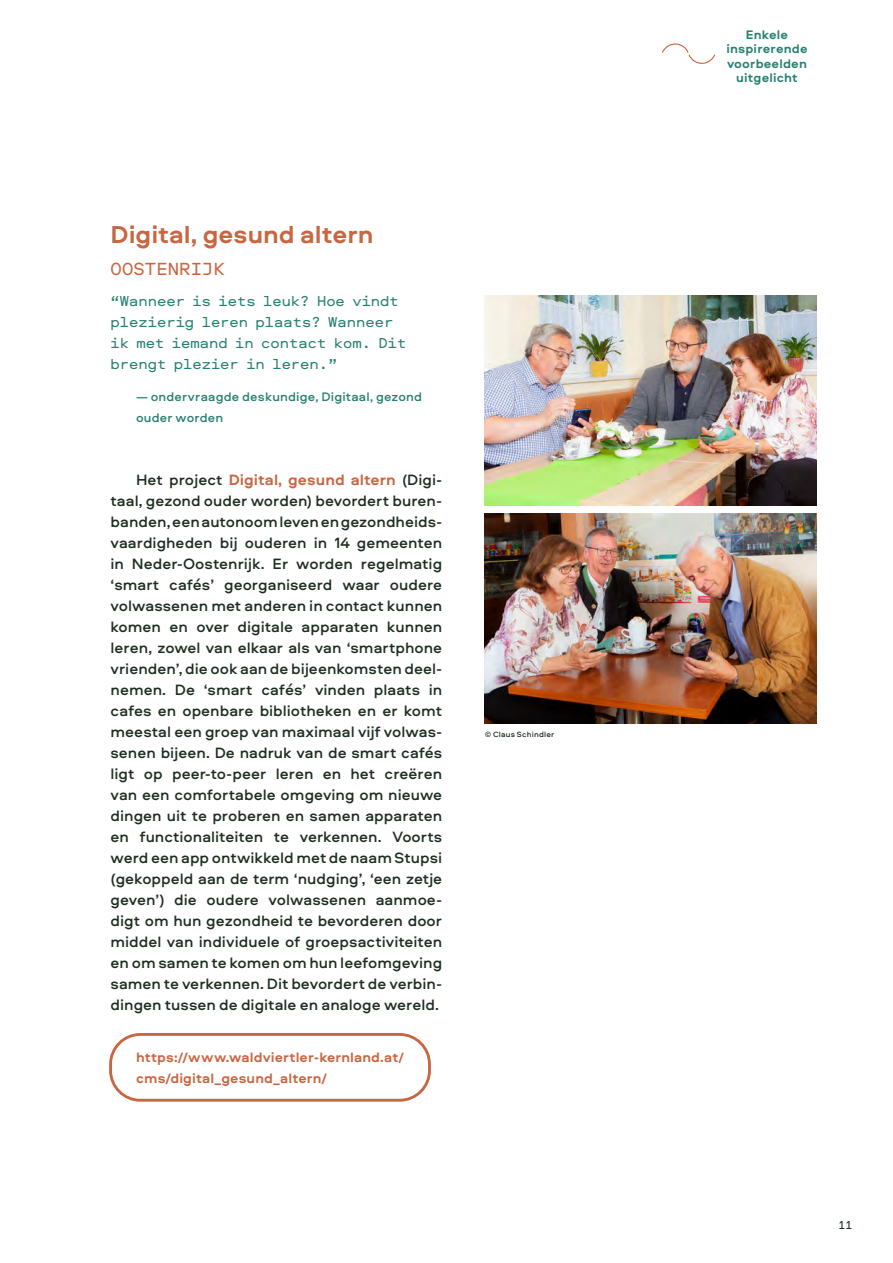
<style>
.page{position:relative;width:893px;height:1263px;background:#fff}
.page>*{position:absolute;margin:0;border:0;box-sizing:border-box;transform-origin:0 0}
.Headlines_Beispiele{font:700 25.5px "Aeroport";color:#c96642}
.Stadt__Land__Bsp{font:18.3px "Aeroport Mono";letter-spacing:.005em;color:#c96642}
.Lauftext_Abstand_dav{font:500 15.6px/21px "Aeroport";color:#1d2e1f;text-align:justify}
.Zitate{font:15px/21px "Aeroport Mono";color:#278071}
.Links_bei_beispielen{font:700 14.1px/21px "Aeroport";letter-spacing:.01em;color:#c96642}
.Absender{font:500 12.9px/21px "Aeroport";letter-spacing:.015em;color:#278071}
.t1{font:700 12.9px/14.4px "Aeroport";letter-spacing:.015em;color:#278071;text-align:center}
.t2{font:12px "Aeroport Mono";color:#1d2e1f}
.Credit{font:500 7.95px "Aeroport";letter-spacing:.025em;color:#1d2e1f}
.s1{font-weight:700;color:#c96642}
</style>
<div class="page">
<svg style="left:662px;top:43px;width:53px;height:21px"></svg>
<div style="left:109px;top:1033px;width:322px;height:69px;border:3px solid #c96642;border-radius:30px"></div>
<img style="left:485px;top:296px;width:331px;height:209px">
<img style="left:485px;top:514px;width:331px;height:209px">
<p class="Headlines_Beispiele" style="left:111px;top:216px;width:264px">Digital, gesund altern</p>
<p class="Stadt__Land__Bsp" style="left:111px;top:256px;width:116px">OOSTENRIJK</p>
<p class="Zitate" style="left:111px;top:290px;width:297px">“Wanneer is iets leuk? Hoe vindt plezierig leren plaats? Wanneer ik met iemand in contact kom. Dit brengt plezier in leren.”</p>
<p class="Absender" style="left:136px;top:385px;width:288px">— ondervraagde deskundige, Digitaal, gezond ouder worden</p>
<p class="Lauftext_Abstand_dav" style="left:111px;top:468px;width:333px;text-indent:26px">Het project <span class="s1">Digital, gesund altern</span> (Digi&shy;taal, gezond ouder worden) bevordert buren&shy;banden, een autonoom leven en gezondheids&shy;vaardigheden bij ouderen in 14 gemeenten in Neder-Oostenrijk. Er worden regelmatig ‘smart cafés’ georganiseerd waar oudere volwassenen met anderen in contact kunnen komen en over digitale apparaten kunnen leren, zowel van elkaar als van ‘smartphone vrienden’, die ook aan de bijeenkomsten deel&shy;nemen. De ‘smart cafés’ vinden plaats in cafes en openbare bibliotheken en er komt meestal een groep van maximaal vijf volwas&shy;senen bijeen. De nadruk van de smart cafés ligt op peer-to-peer leren en het creëren van een comfortabele omgeving om nieuwe dingen uit te proberen en samen apparaten en functionaliteiten te verkennen. Voorts werd een app ontwikkeld met de naam Stupsi (gekoppeld aan de term ‘nudging’, ‘een zetje geven’) die oudere volwassenen aanmoe&shy;digt om hun gezondheid te bevorderen door middel van individuele of groepsactiviteiten en om samen te komen om hun leefomgeving samen te verkennen. Dit bevordert de verbin&shy;dingen tussen de digitale en analoge wereld.</p>
<p class="Links_bei_beispielen" style="left:136px;top:1046px;width:270px">https://www.waldviertler-kernland.at/ cms/digital_gesund_altern/</p>
<p class="Credit" style="left:485px;top:728px;width:71px">© Claus Schindler</p>
<p class="t1" style="left:726px;top:27px;width:83px">Enkele inspirerende voorbeelden uitgelicht</p>
<p class="t2" style="left:838px;top:1217px;width:16px">11</p>
</div>
